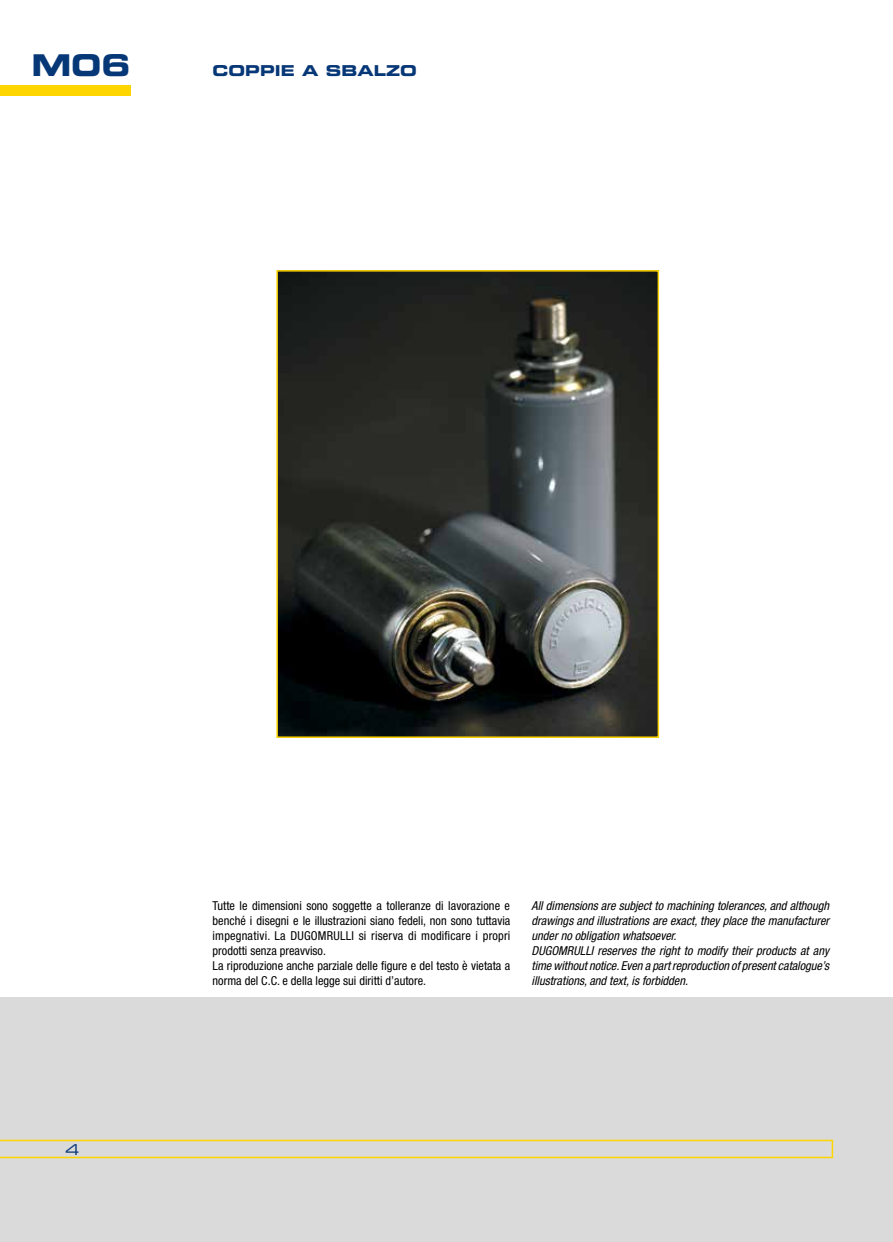
<style>
.page{position:relative;width:893px;height:1242px;background:#fff}
.page>*{position:absolute;margin:0;border:0;box-sizing:border-box;transform-origin:0 0}
.t1{font:30px "Eurostile Bold Extended Two";color:#063777}
.t2{font:15px "Eurostile Bold Extended Two";color:#063777}
.t3{font:15px "Eurostile Extended Two";color:#063777}
.t4{font:italic condensed 12.3px/15px "Helvetica Neue";color:#000}
.t5{font:condensed 12.3px/15px "Helvetica Neue";color:#000}
</style>
<div class="page">
<div style="left:0;top:997px;width:893px;height:245px;background:#dadada"></div>
<svg style="left:0;top:1139px;width:833px;height:19px"></svg>
<div style="left:0;top:85px;width:131px;height:11px;background:#ffd500"></div>
<img style="left:279px;top:273px;width:377px;height:462px">
<div style="left:276px;top:270px;width:383px;height:468px;border:2px solid #ffd500"></div>
<h1 class="t1" style="left:32px;top:44px;width:101px">M06</h1>
<p class="t2" style="left:213px;top:60px;width:206px">COPPIE A SBALZO</p>
<p class="t3" style="left:65px;top:1139px;width:16px">4</p>
<p class="t5" style="left:213px;top:898px;width:299px">Tutte le dimensioni sono soggette a tolleranze di lavorazione e benché i disegni e le illustrazioni siano fedeli, non sono tuttavia impegnativi. La DUGOMRULLI si riserva di modificare i propri prodotti senza preavviso.<br>La riproduzione anche parziale delle figure e del testo è vietata a norma del C.C. e della legge sui diritti d’autore.</p>
<p class="t4" style="left:532px;top:898px;width:299px">All dimensions are subject to machining tolerances, and although drawings and illustrations are exact, they place the manufacturer under no obligation whatsoever.<br>DUGOMRULLI reserves the right to modify their products at any time without notice. Even a part reproduction of present catalogue’s illustrations, and text, is forbidden.</p>
</div>
